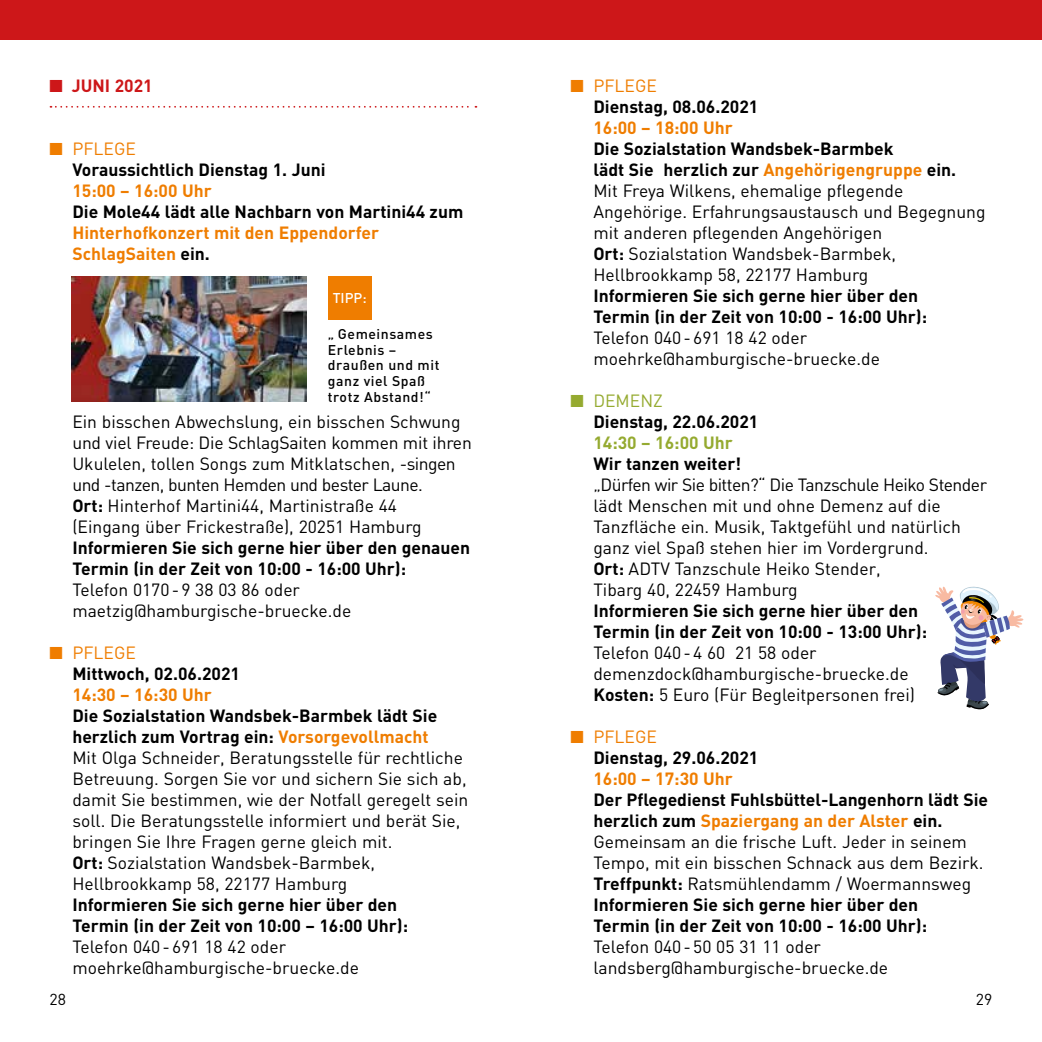
<style>
.page{position:relative;width:1042px;height:1042px;background:#fff}
.page>*{position:absolute;margin:0;border:0;box-sizing:border-box;transform-origin:0 0}
.t1{font:17.5px/21px "DIN";color:#000}
.t2{font:700 17.5px/21px "DIN";color:#000}
.t3{font:700 17.5px/21px "DIN";color:#ef7d00}
.t4{font:700 17.5px "DIN";color:#95aa30}
.t5{font:700 17.5px "DIN";color:#cd1719}
.t6{font:15.75px "DIN";color:#000}
.t7{font:500 14px/15.8px "DIN";letter-spacing:.04em;color:#000}
.t8{font:500 14px "DIN";color:#fff}
.s1{color:#ef7d00}
.s2{font-weight:400;color:#ef7d00}
.s3{font-weight:700}
.s4{font-weight:700;color:#ef7d00}
.s5{color:#95aa30}
.s6{font-weight:400;color:#95aa30}
.s7{font-weight:400}
.s8{color:#000}
</style>
<div class="page">
<svg style="left:50px;top:106px;width:426px;height:2px"></svg>
<div style="left:0;top:0;width:1042px;height:40px;background:#cd1719"></div>
<img style="left:72px;top:276px;width:234px;height:125px">
<svg style="left:935px;top:586px;width:88px;height:123px"></svg>
<div style="left:328px;top:276px;width:43px;height:43px;background:#ef7d00"></div>
<p class="t5" style="left:50px;top:74px;width:105px">■ JUNI 2021</p>
<p class="t2" style="left:593px;top:74px;width:167px;text-indent:-23px"><span class="s1">■</span> <span class="s2">PFLEGE<br></span>Dienstag, 08.06.2021</p>
<p class="t3" style="left:593px;top:116px;width:141px">16:00 – 18:00 Uhr</p>
<p class="t1" style="left:593px;top:137px;width:394px"><span class="s3">Die Sozialstation Wandsbek-Barmbek<br>lädt Sie herzlich zur</span> <span class="s4">Angehörigengruppe</span> <span class="s3">ein.<br></span>Mit Freya Wilkens, ehemalige pflegende Angehörige. Erfahrungsaustausch und Begegnung mit anderen pflegenden Angehörigen<br><span class="s3">Ort:</span> Sozialstation Wandsbek-Barmbek, Hellbrookkamp 58, 22177 Hamburg</p>
<p class="t2" style="left:593px;top:284px;width:335px">Informieren Sie sich gerne hier über den<br>Termin (in der Zeit von 10:00 - 16:00 Uhr):</p>
<p class="t1" style="left:593px;top:326px;width:288px">Telefon 040-691 18 42 oder moehrke@hamburgische-bruecke.de</p>
<p class="t2" style="left:593px;top:389px;width:167px;text-indent:-23px"><span class="s5">■</span> <span class="s6">DEMENZ<br></span>Dienstag, 22.06.2021</p>
<p class="t4" style="left:593px;top:431px;width:141px">14:30 – 16:00 Uhr</p>
<p class="t2" style="left:593px;top:452px;width:149px">Wir tanzen weiter!</p>
<p class="t1" style="left:593px;top:473px;width:395px">„Dürfen wir Sie bitten?“ Die Tanzschule Heiko Stender lädt Menschen mit und ohne Demenz auf die Tanzfläche ein. Musik, Taktgefühl und natürlich ganz viel Spaß stehen hier im Vordergrund.<br><span class="s3">Ort:</span> ADTV Tanzschule Heiko Stender,<br>Tibarg 40, 22459 Hamburg</p>
<p class="t2" style="left:593px;top:599px;width:335px">Informieren Sie sich gerne hier über den<br>Termin (in der Zeit von 10:00 - 13:00 Uhr):</p>
<p class="t1" style="left:593px;top:641px;width:323px">Telefon 040-4 60 21 58 oder demenzdock@hamburgische-bruecke.de<br><span class="s3">Kosten:</span> 5 Euro (Für Begleitpersonen frei)</p>
<p class="t2" style="left:593px;top:725px;width:167px;text-indent:-23px"><span class="s1">■</span> <span class="s2">PFLEGE<br></span>Dienstag, 29.06.2021</p>
<p class="t3" style="left:593px;top:767px;width:141px">16:00 – 17:30 Uhr</p>
<p class="t2" style="left:593px;top:788px;width:396px">Der Pflegedienst Fuhlsbüttel-Langenhorn lädt Sie herzlich zum <span class="s1">Spaziergang an der Alster</span> ein.<br><span class="s7">Gemeinsam an die frische Luft. Jeder in seinem Tempo, mit ein bisschen Schnack aus dem Bezirk.<br></span>Treffpunkt: <span class="s7">Ratsmühlendamm / Woermannsweg </span>Informieren Sie sich gerne hier über den<br>Termin (in der Zeit von 10:00 - 16:00 Uhr):</p>
<p class="t1" style="left:593px;top:935px;width:296px">Telefon 040-50 05 31 11 oder landsberg@hamburgische-bruecke.de</p>
<p class="t2" style="left:72px;top:137px;width:255px;text-indent:-23px"><span class="s1">■</span> <span class="s2">PFLEGE<br></span>Voraussichtlich Dienstag 1. Juni</p>
<p class="t3" style="left:72px;top:179px;width:141px">15:00 – 16:00 Uhr</p>
<p class="t2" style="left:72px;top:200px;width:392px">Die Mole44 lädt alle Nachbarn von Martini44 zum</p>
<p class="t3" style="left:72px;top:221px;width:308px">Hinterhofkonzert mit den Eppendorfer<br>SchlagSaiten <span class="s8">ein.</span></p>
<p class="t8" style="left:333px;top:289px;width:35px">TIPP:</p>
<p class="t7" style="left:328px;top:325px;width:113px">„ Gemeinsames<br>Erlebnis – draußen und mit ganz viel Spaß trotz Abstand!“</p>
<p class="t1" style="left:72px;top:410px;width:401px">Ein bisschen Abwechslung, ein bisschen Schwung und viel Freude: Die SchlagSaiten kommen mit ihren Ukulelen, tollen Songs zum Mitklatschen, -singen und -tanzen, bunten Hemden und bester Laune.<br><span class="s3">Ort:</span> Hinterhof Martini44, Martinistraße 44<br>(Eingang über Frickestraße), 20251 Hamburg</p>
<p class="t2" style="left:72px;top:536px;width:399px">Informieren Sie sich gerne hier über den genauen<br>Termin (in der Zeit von 10:00 - 16:00 Uhr):</p>
<p class="t1" style="left:72px;top:578px;width:280px">Telefon 0170-9 38 03 86 oder maetzig@hamburgische-bruecke.de</p>
<p class="t2" style="left:72px;top:641px;width:169px;text-indent:-23px"><span class="s1">■</span> <span class="s2">PFLEGE<br></span>Mittwoch, 02.06.2021</p>
<p class="t3" style="left:72px;top:683px;width:141px">14:30 – 16:30 Uhr</p>
<p class="t1" style="left:72px;top:704px;width:398px"><span class="s3">Die Sozialstation Wandsbek-Barmbek lädt Sie herzlich zum Vortrag ein:</span> <span class="s4">Vorsorgevollmacht<br></span>Mit Olga Schneider, Beratungsstelle für rechtliche Betreuung. Sorgen Sie vor und sichern Sie sich ab, damit Sie bestimmen, wie der Notfall geregelt sein soll. Die Beratungsstelle informiert und berät Sie, bringen Sie Ihre Fragen gerne gleich mit.<br><span class="s3">Ort:</span> Sozialstation Wandsbek-Barmbek, Hellbrookkamp 58, 22177 Hamburg</p>
<p class="t2" style="left:72px;top:893px;width:337px">Informieren Sie sich gerne hier über den<br>Termin (in der Zeit von 10:00 – 16:00 Uhr):</p>
<p class="t1" style="left:72px;top:935px;width:288px">Telefon 040-691 18 42 oder moehrke@hamburgische-bruecke.de</p>
<p class="t6" style="left:50px;top:989px;width:18px">28</p>
<p class="t6" style="left:976px;top:989px;width:18px">29</p>
</div>
